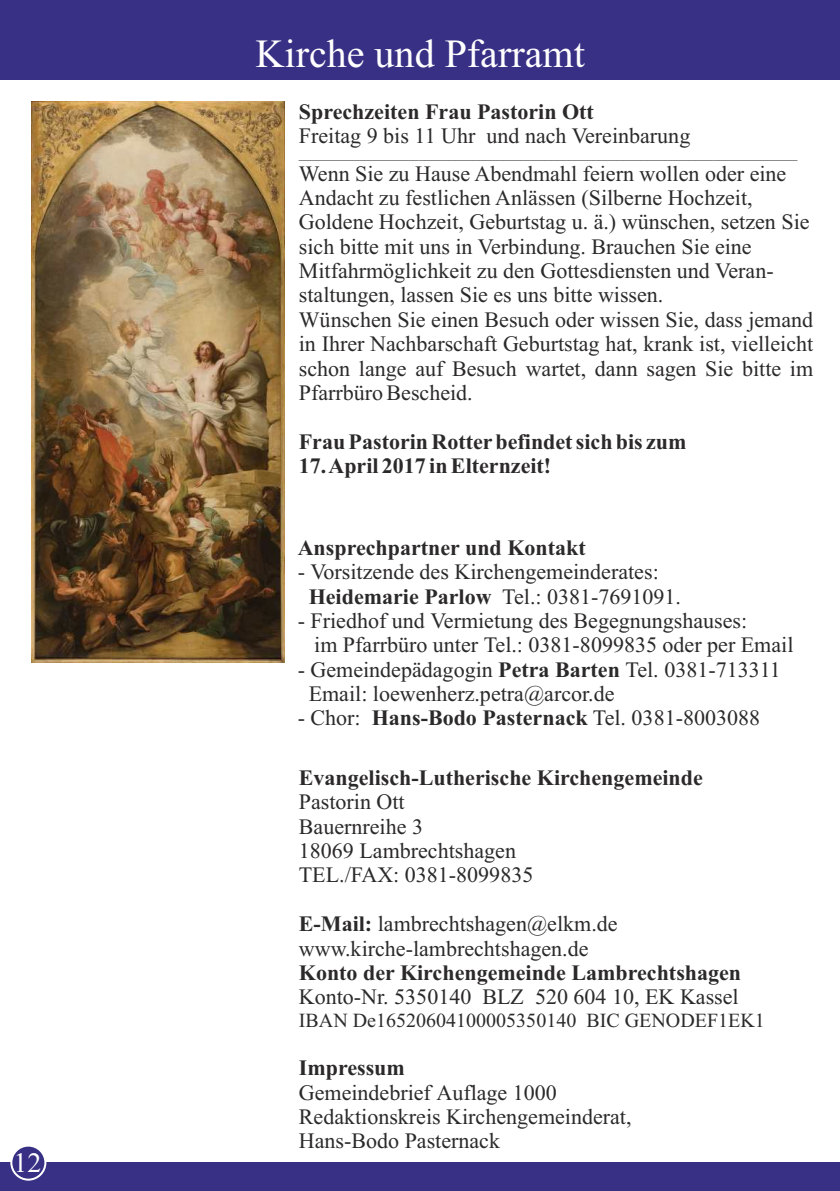
<style>
.page{position:relative;width:840px;height:1191px;background:#fff}
.page>*{position:absolute;margin:0;border:0;box-sizing:border-box;transform-origin:0 0}
.t1{font:40px "Times New Roman";color:#fff}
.t2{font:28px "Times New Roman";color:#fff}
.t3{font:22px/24.4px "Times New Roman";color:#2b2929}
.t4{font:700 22px "Times New Roman";color:#2b2929}
.t5{font:20px "Times New Roman";color:#2b2929}
.t6{font:12px "Times New Roman";color:#2b2929}
.s1{font-weight:700}
</style>
<div class="page">
<div style="left:0;top:0;width:839px;height:79px;background:#383085"></div>
<div style="left:0;top:1162px;width:839px;height:29px;background:#383085"></div>
<img style="left:31px;top:101px;width:253px;height:561px">
<div style="left:10px;top:1144px;width:36px;height:36px;background:#383085;border:2px solid #fff;border-radius:50%"></div>
<p class="t2" style="left:13px;top:1152px;width:29px">12</p>
<h1 class="t1" style="left:255px;top:39px;width:330px">Kirche und Pfarramt</h1>
<p class="t4" style="left:299px;top:104px;width:296px">Sprechzeiten Frau Pastorin Ott</p>
<p class="t3" style="left:299px;top:125px;width:393px">Freitag 9 bis 11 Uhr und nach Vereinbarung</p>
<p class="t6" style="left:299px;top:150px;width:499px">___________________________________________________________________________________</p>
<p class="t3" style="left:299px;top:163px;width:515px">Wenn Sie zu Hause Abendmahl feiern wollen oder eine Andacht zu festlichen Anlässen (Silberne Hochzeit, Goldene Hochzeit, Geburtstag u. ä.) wünschen, setzen Sie sich bitte mit uns in Verbindung. Brauchen Sie eine Mitfahrmöglichkeit zu den Gottesdiensten und Veran&shy;staltungen, lassen Sie es uns bitte wissen.<br>Wünschen Sie einen Besuch oder wissen Sie, dass jemand in Ihrer Nachbarschaft Geburtstag hat, krank ist, vielleicht schon lange auf Besuch wartet, dann sagen Sie bitte im Pfarrbüro Bescheid.</p>
<p class="t4" style="left:299px;top:434px;width:389px">Frau Pastorin Rotterbefindet sich bis zum</p>
<p class="t4" style="left:299px;top:458px;width:254px">17. April 2017 in Elternzeit!</p>
<p class="t4" style="left:297px;top:540px;width:289px">Ansprechpartner und Kontakt</p>
<p class="t3" style="left:308px;top:562px;width:373px;text-indent:-11px">- Vorsitzende des Kirchengemeinderates:<br><span class="s1">Heidemarie Parlow</span> Tel.: 0381-7691091.</p>
<p class="t3" style="left:314px;top:610px;width:480px;text-indent:-16px">- Friedhof und Vermietung des Begegnungshauses:<br>im Pfarrbüro unter Tel.: 0381-8099835 oder per Email</p>
<p class="t3" style="left:308px;top:659px;width:473px;text-indent:-11px">- Gemeindepädagogin <span class="s1">Petra Barten</span> Tel. 0381-713311<br>Email: loewenherz.petra@arcor.de</p>
<p class="t3" style="left:297px;top:708px;width:463px">- Chor: <span class="s1">Hans-Bodo Pasternack</span> Tel. 0381-8003088</p>
<p class="t4" style="left:299px;top:770px;width:405px">Evangelisch-Lutherische Kirchengemeinde</p>
<p class="t3" style="left:299px;top:792px;width:236px">Pastorin Ott<br>Bauernreihe 3<br>18069 Lambrechtshagen<br>TEL./FAX: 0381-8099835</p>
<p class="t3" style="left:299px;top:913px;width:320px"><span class="s1">E-Mail:</span> lambrechtshagen@elkm.de www.kirche-lambrechtshagen.de</p>
<p class="t4" style="left:299px;top:965px;width:443px">Konto der Kirchengemeinde Lambrechtshagen</p>
<p class="t3" style="left:299px;top:987px;width:441px">Konto-Nr. 5350140 BLZ 520 604 10, EK Kassel</p>
<p class="t5" style="left:299px;top:1013px;width:467px">IBAN De16520604100005350140 BIC GENODEF1EK1</p>
<p class="t4" style="left:299px;top:1060px;width:107px">Impressum</p>
<p class="t3" style="left:299px;top:1082px;width:334px">Gemeindebrief Auflage 1000<br>Redaktionskreis Kirchengemeinderat,<br>Hans-Bodo Pasternack</p>
</div>
